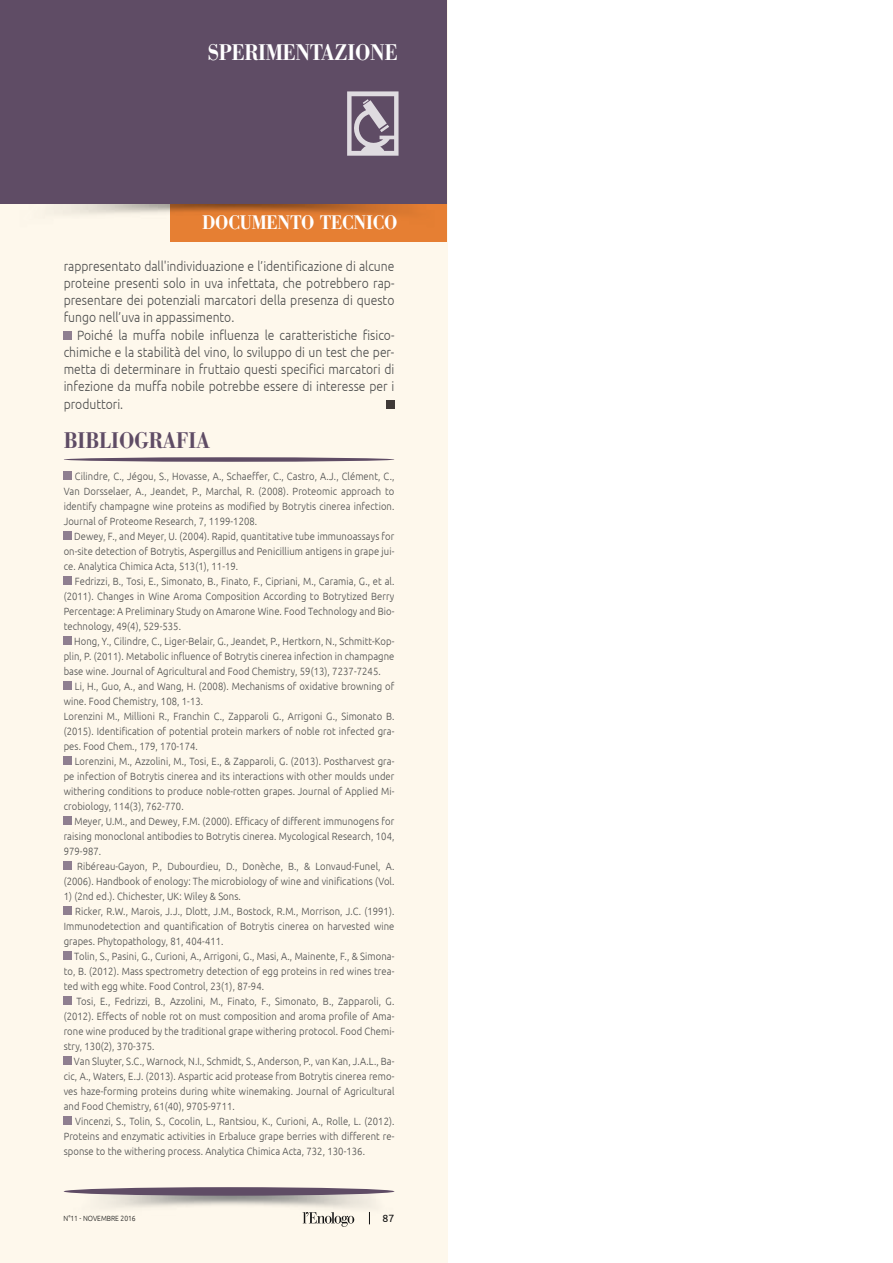
<style>
.page{position:relative;width:893px;height:1263px;background:#fff}
.page>*{position:absolute;margin:0;border:0;box-sizing:border-box;transform-origin:0 0}
.t1{font:500 22.5px "AT Our Bodoni";letter-spacing:-.01em;color:#fff;scale:.9 1}
.t2{font:500 22.5px "AT Our Bodoni";color:#5f4c65;scale:.9 1}
.t3{font:500 19.5px "AT Our Bodoni";letter-spacing:-.01em;color:#fff;scale:.9 1}
.t4{font:300 13.5px/17.2px "Ubuntu";color:#4a4b4b;text-align:justify;scale:.9 1}
.t5{font:300 10.5px/15px "Ubuntu";letter-spacing:.01em;color:#4a4b4b;text-align:justify;scale:.9 1}
.t6{font:10.5px "Ubuntu";color:#121212}
.t7{font:300 7.5px "Ubuntu";color:#121212;scale:.9 1}
</style>
<div class="page">
<div style="left:0;top:0;width:447px;height:1263px;background:#fef8ec"></div>
<div style="left:64px;top:1187px;width:330px;height:9px;background:#5f4c65;border-radius:50%"></div>
<svg style="left:170px;top:204px;width:276px;height:38px;background:#dc7930"></svg>
<div style="left:0;top:0;width:446px;height:204px;background:#5f4c65"></div>
<svg style="left:347px;top:91px;width:52px;height:65px"></svg>
<svg style="left:303px;top:1212px;width:51px;height:15px"></svg>
<svg style="left:369px;top:1212px;width:1px;height:12px"></svg>
<div style="left:64px;top:331px;width:8px;height:9px;background:#8f7f90"></div>
<div style="left:386px;top:400px;width:8px;height:9px;background:#3f3a37"></div>
<div style="left:64px;top:457px;width:330px;height:5px;background:#5f4c65;border-radius:50%"></div>
<div style="left:64px;top:472px;width:8px;height:8px;background:#8f7f90"></div>
<div style="left:64px;top:532px;width:8px;height:8px;background:#8f7f90"></div>
<div style="left:64px;top:577px;width:8px;height:8px;background:#8f7f90"></div>
<div style="left:64px;top:637px;width:8px;height:8px;background:#8f7f90"></div>
<div style="left:64px;top:682px;width:8px;height:8px;background:#8f7f90"></div>
<div style="left:64px;top:757px;width:8px;height:8px;background:#8f7f90"></div>
<div style="left:64px;top:817px;width:8px;height:8px;background:#8f7f90"></div>
<div style="left:64px;top:862px;width:8px;height:8px;background:#8f7f90"></div>
<div style="left:64px;top:907px;width:8px;height:8px;background:#8f7f90"></div>
<div style="left:64px;top:952px;width:8px;height:8px;background:#8f7f90"></div>
<div style="left:64px;top:997px;width:8px;height:8px;background:#8f7f90"></div>
<div style="left:64px;top:1057px;width:8px;height:8px;background:#8f7f90"></div>
<div style="left:64px;top:1117px;width:8px;height:8px;background:#8f7f90"></div>
<h1 class="t1" style="left:208px;top:38px;width:213px">SPERIMENTAZIONE</h1>
<h2 class="t3" style="left:202px;top:211px;width:219px">DOCUMENTO TECNICO</h2>
<p class="t4" style="left:64px;top:257px;width:369px">rappresentato dall'individuazione e l’identificazione di alcune proteine presenti solo in uva infettata, che potrebbero rap&shy;presentare dei potenziali marcatori della presenza di questo fungo nell’uva in appassimento.</p>
<p class="t4" style="left:64px;top:326px;width:369px;text-indent:13px">Poiché la muffa nobile influenza le caratteristiche fisico&shy;chimiche e la stabilità del vino, lo sviluppo di un test che per&shy;metta di determinare in fruttaio questi specifici marcatori di infezione da muffa nobile potrebbe essere di interesse per i produttori.</p>
<h1 class="t2" style="left:64px;top:426px;width:164px">BIBLIOGRAFIA</h1>
<p class="t5" style="left:64px;top:468px;width:369px;text-indent:11px">Cilindre, C., Jégou, S., Hovasse, A., Schaeffer, C., Castro, A.J., Clément, C., Van Dorsselaer, A., Jeandet, P., Marchal, R. (2008). Proteomic approach to identify champagne wine proteins as modified by Botrytis cinerea infection.<br>Journal of Proteome Research, 7, 1199-1208.</p>
<p class="t5" style="left:64px;top:528px;width:369px;text-indent:10px">Dewey, F., and Meyer, U. (2004). Rapid, quantitative tube immunoassays for on-site detection of Botrytis, Aspergillus and Penicillium antigens in grape jui&shy;ce. Analytica Chimica Acta, 513(1), 11-19.</p>
<p class="t5" style="left:64px;top:573px;width:369px;text-indent:11px">Fedrizzi, B., Tosi, E., Simonato, B., Finato, F., Cipriani, M., Caramia, G., et al. (2011). Changes in Wine Aroma Composition According to Botrytized Berry Percentage: A Preliminary Study on Amarone Wine. Food Technology and Bio&shy;technology, 49(4), 529-535.</p>
<p class="t5" style="left:64px;top:633px;width:369px;text-indent:10px">Hong, Y., Cilindre, C., Liger-Belair, G., Jeandet, P., Hertkorn, N., Schmitt-Kop&shy;plin, P. (2011). Metabolic influence of Botrytis cinerea infection in champagne base wine. Journal of Agricultural and Food Chemistry, 59(13), 7237-7245.</p>
<p class="t5" style="left:64px;top:678px;width:369px;text-align:left;text-indent:11px">Li, H., Guo, A., and Wang, H. (2008). Mechanisms of oxidative browning of wine. Food Chemistry, 108, 1-13.<br>Lorenzini M., Millioni R., Franchin C., Zapparoli G., Arrigoni G., Simonato B. (2015). Identification of potential protein markers of noble rot infected gra&shy;pes. Food Chem., 179, 170-174.</p>
<p class="t5" style="left:64px;top:753px;width:369px;text-indent:11px">Lorenzini, M., Azzolini, M., Tosi, E., &amp; Zapparoli, G. (2013). Postharvest gra&shy;pe infection of Botrytis cinerea and its interactions with other moulds under withering conditions to produce noble-rotten grapes. Journal of Applied Mi&shy;crobiology, 114(3), 762-770.</p>
<p class="t5" style="left:64px;top:813px;width:369px;text-indent:11px">Meyer, U.M., and Dewey, F.M. (2000). Efficacy of different immunogens for raising monoclonal antibodies to Botrytis cinerea. Mycological Research, 104, 979-987.</p>
<p class="t5" style="left:64px;top:858px;width:369px;text-align:right">Ribéreau-Gayon, P., Dubourdieu, D., Donèche, B., &amp; Lonvaud-Funel, A. (2006). Handbook of enology: The microbiology of wine and vinifications (Vol.</p>
<p class="t5" style="left:64px;top:888px;width:198px">1) (2nd ed.). Chichester, UK: Wiley &amp; Sons.</p>
<p class="t5" style="left:75px;top:903px;width:356px">Ricker, R.W., Marois, J.J., Dlott, J.M., Bostock, R.M., Morrison, J.C. (1991).</p>
<p class="t5" style="left:64px;top:918px;width:369px">Immunodetection and quantification of Botrytis cinerea on harvested wine</p>
<p class="t5" style="left:64px;top:933px;width:179px">grapes. Phytopathology, 81, 404-411.</p>
<p class="t5" style="left:74px;top:948px;width:357px">Tolin, S., Pasini, G., Curioni, A., Arrigoni, G., Masi, A., Mainente, F., &amp; Simona-</p>
<p class="t5" style="left:64px;top:963px;width:369px">to, B. (2012). Mass spectrometry detection of egg proteins in red wines trea-</p>
<p class="t5" style="left:64px;top:978px;width:224px">ted with egg white. Food Control, 23(1), 87-94.</p>
<p class="t5" style="left:76px;top:993px;width:355px">Tosi, E., Fedrizzi, B., Azzolini, M., Finato, F., Simonato, B., Zapparoli, G.</p>
<p class="t5" style="left:64px;top:1008px;width:369px">(2012). Effects of noble rot on must composition and aroma profile of Ama-</p>
<p class="t5" style="left:64px;top:1023px;width:369px">rone wine produced by the traditional grape withering protocol. Food Chemi-</p>
<p class="t5" style="left:64px;top:1038px;width:102px">stry, 130(2), 370-375.</p>
<p class="t5" style="left:74px;top:1053px;width:358px">Van Sluyter, S.C., Warnock, N.I., Schmidt, S., Anderson, P., van Kan, J.A.L., Ba-</p>
<p class="t5" style="left:64px;top:1068px;width:369px">cic, A., Waters, E.J. (2013). Aspartic acid protease from Botrytis cinerea remo-</p>
<p class="t5" style="left:64px;top:1083px;width:369px">ves haze-forming proteins during white winemaking. Journal of Agricultural</p>
<p class="t5" style="left:64px;top:1098px;width:192px">and Food Chemistry, 61(40), 9705-9711.</p>
<p class="t5" style="left:75px;top:1113px;width:356px">Vincenzi, S., Tolin, S., Cocolin, L., Rantsiou, K., Curioni, A., Rolle, L. (2012).</p>
<p class="t5" style="left:64px;top:1128px;width:369px">Proteins and enzymatic activities in Erbaluce grape berries with different re-</p>
<p class="t5" style="left:64px;top:1143px;width:336px">sponse to the withering process. Analytica Chimica Acta, 732, 130-136.</p>
<p class="t7" style="left:64px;top:1214px;width:82px">N°11 - NOVEMBRE 2016</p>
<p class="t6" style="left:383px;top:1212px;width:13px">87</p>
</div>
